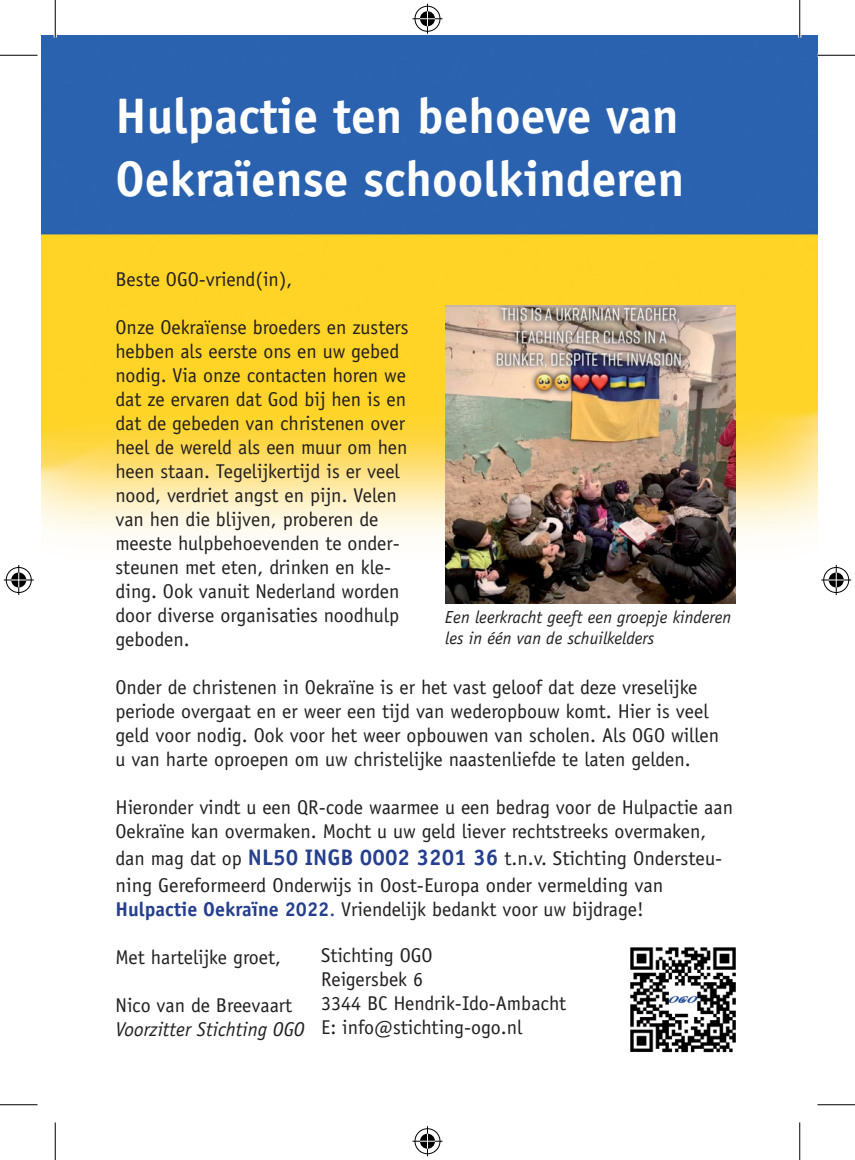
<style>
.page{position:relative;width:855px;height:1160px;background:#fff}
.page>*{position:absolute;margin:0;border:0;box-sizing:border-box;transform-origin:0 0}
.t1{font:700 50px/62.5px "Officina Sans";color:#fff}
.t2{font:20px/24px "Officina Sans";color:#231f20}
.t3{font:italic 20px "Officina Sans";color:#231f20}
.t4{font:italic 17.5px/21px "Officina Sans";color:#231f20}
.s1{font-weight:700;font-size:22.5px;color:#253f8e}
.s2{font-weight:700;color:#253f8e}
.s3{color:#253f8e}
</style>
<div class="page">
<img style="left:41px;top:36px;width:776px;height:568px">
<img style="left:445px;top:306px;width:291px;height:297px">
<img style="left:630px;top:947px;width:106px;height:106px">
<svg style="left:0;top:1105px;width:38px;height:1px"></svg>
<svg style="left:817px;top:1105px;width:38px;height:1px"></svg>
<hr style="left:54px;top:0;width:3px;height:37px;background:#fff">
<hr style="left:798px;top:0;width:3px;height:37px;background:#fff">
<hr style="left:0;top:55px;width:38px;height:1px;background:#000">
<hr style="left:817px;top:55px;width:38px;height:1px;background:#000">
<hr style="left:0;top:1104px;width:38px;height:1px;background:#000">
<hr style="left:817px;top:1104px;width:38px;height:1px;background:#000">
<hr style="left:55px;top:0;width:1px;height:37px;background:#000">
<hr style="left:55px;top:1122px;width:1px;height:37px;background:#000">
<hr style="left:799px;top:0;width:1px;height:37px;background:#000">
<hr style="left:799px;top:1122px;width:1px;height:37px;background:#000">
<div style="left:413px;top:5px;width:28px;height:28px;border:3px solid #fff;border-radius:50%"></div>
<hr style="left:412px;top:17px;width:30px;height:3px;background:#fff">
<hr style="left:426px;top:4px;width:3px;height:30px;background:#fff">
<div style="left:418px;top:10px;width:18px;height:18px;border:3px solid #fff;border-radius:50%"></div>
<div style="left:414px;top:6px;width:26px;height:26px;border:1px solid #000;border-radius:50%"></div>
<hr style="left:412px;top:18px;width:30px;height:1px;background:#000">
<hr style="left:427px;top:4px;width:1px;height:30px;background:#000">
<svg style="left:420px;top:11px;width:15px;height:15px"></svg>
<div style="left:413px;top:1126px;width:28px;height:29px;border:3px solid #fff;border-radius:50%"></div>
<hr style="left:412px;top:1139px;width:30px;height:3px;background:#fff">
<hr style="left:426px;top:1126px;width:3px;height:30px;background:#fff">
<div style="left:418px;top:1131px;width:18px;height:19px;border:3px solid #fff;border-radius:50%"></div>
<div style="left:414px;top:1128px;width:26px;height:25px;border:1px solid #000;border-radius:50%"></div>
<hr style="left:412px;top:1140px;width:30px;height:1px;background:#000">
<hr style="left:427px;top:1126px;width:1px;height:30px;background:#000">
<svg style="left:420px;top:1133px;width:15px;height:15px"></svg>
<div style="left:5px;top:566px;width:28px;height:28px;border:3px solid #fff;border-radius:50%"></div>
<hr style="left:4px;top:578px;width:30px;height:3px;background:#fff">
<hr style="left:17px;top:565px;width:3px;height:30px;background:#fff">
<div style="left:10px;top:571px;width:18px;height:18px;border:3px solid #fff;border-radius:50%"></div>
<div style="left:6px;top:567px;width:26px;height:25px;border:1px solid #000;border-radius:50%"></div>
<hr style="left:4px;top:579px;width:30px;height:1px;background:#000">
<hr style="left:18px;top:565px;width:1px;height:30px;background:#000">
<svg style="left:11px;top:572px;width:15px;height:15px"></svg>
<div style="left:822px;top:566px;width:28px;height:28px;border:3px solid #fff;border-radius:50%"></div>
<hr style="left:821px;top:578px;width:30px;height:3px;background:#fff">
<hr style="left:834px;top:565px;width:3px;height:30px;background:#fff">
<div style="left:827px;top:571px;width:18px;height:18px;border:3px solid #fff;border-radius:50%"></div>
<div style="left:823px;top:567px;width:26px;height:25px;border:1px solid #000;border-radius:50%"></div>
<hr style="left:821px;top:579px;width:30px;height:1px;background:#000">
<hr style="left:835px;top:565px;width:1px;height:30px;background:#000">
<svg style="left:828px;top:572px;width:15px;height:15px"></svg>
<h1 class="t1" style="left:115px;top:84px;width:570px">Hulpactie ten behoeve van<br>Oekraïense schoolkinderen</h1>
<p class="t2" style="left:115px;top:267px;width:178px">Beste OGO-vriend(in),</p>
<p class="t2" style="left:115px;top:315px;width:295px">Onze Oekraïense broeders en zusters hebben als eerste ons en uw gebed nodig. Via onze contacten horen we dat ze ervaren dat God bij hen is en dat de gebeden van christenen over heel de wereld als een muur om hen heen staan. Tegelijkertijd is er veel nood, verdriet angst en pijn. Velen van hen die blijven, proberen de meeste hulpbehoevenden te onder&shy;steunen met eten, drinken en kle&shy;ding. Ook vanuit Nederland worden door diverse organisaties noodhulp geboden.</p>
<p class="t2" style="left:115px;top:675px;width:605px">Onder de christenen in Oekraïne is er het vast geloof dat deze vreselijke periode overgaat en er weer een tijd van wederopbouw komt. Hier is veel geld voor nodig. Ook voor het weer opbouwen van scholen. Als OGO willen u van harte oproepen om uw christelijke naastenliefde te laten gelden.</p>
<p class="t2" style="left:115px;top:795px;width:619px">Hieronder vindt u een QR-code waarmee u een bedrag voor de Hulpactie aan<br>Oekraïne kan overmaken. Mocht u uw geld liever rechtstreeks overmaken,</p>
<p class="t2" style="left:115px;top:844px;width:608px;line-height:27px">dan mag dat op <span class="s1">NL50 INGB 0002 3201 36</span> t.n.v. Stichting Ondersteu&shy;ning Gereformeerd Onderwijs in Oost-Europa onder vermelding van</p>
<p class="t2" style="left:115px;top:897px;width:529px"><span class="s2">Hulpactie Oekraïne 2022</span><span class="s3">.</span> Vriendelijk bedankt voor uw bijdrage!</p>
<p class="t2" style="left:115px;top:945px;width:167px">Met hartelijke groet,</p>
<p class="t2" style="left:115px;top:993px;width:178px">Nico van de Breevaart</p>
<p class="t3" style="left:115px;top:1017px;width:190px">Voorzitter Stichting OGO</p>
<p class="t4" style="left:445px;top:607px;width:287px">Een leerkracht geeft een groepje kinderen les in één van de schuilkelders</p>
<p class="t2" style="left:321px;top:943px;width:246px">Stichting OGO<br>Reigersbek 6<br>3344 BC Hendrik-Ido-Ambacht<br>E: info@stichting-ogo.nl</p>
</div>
